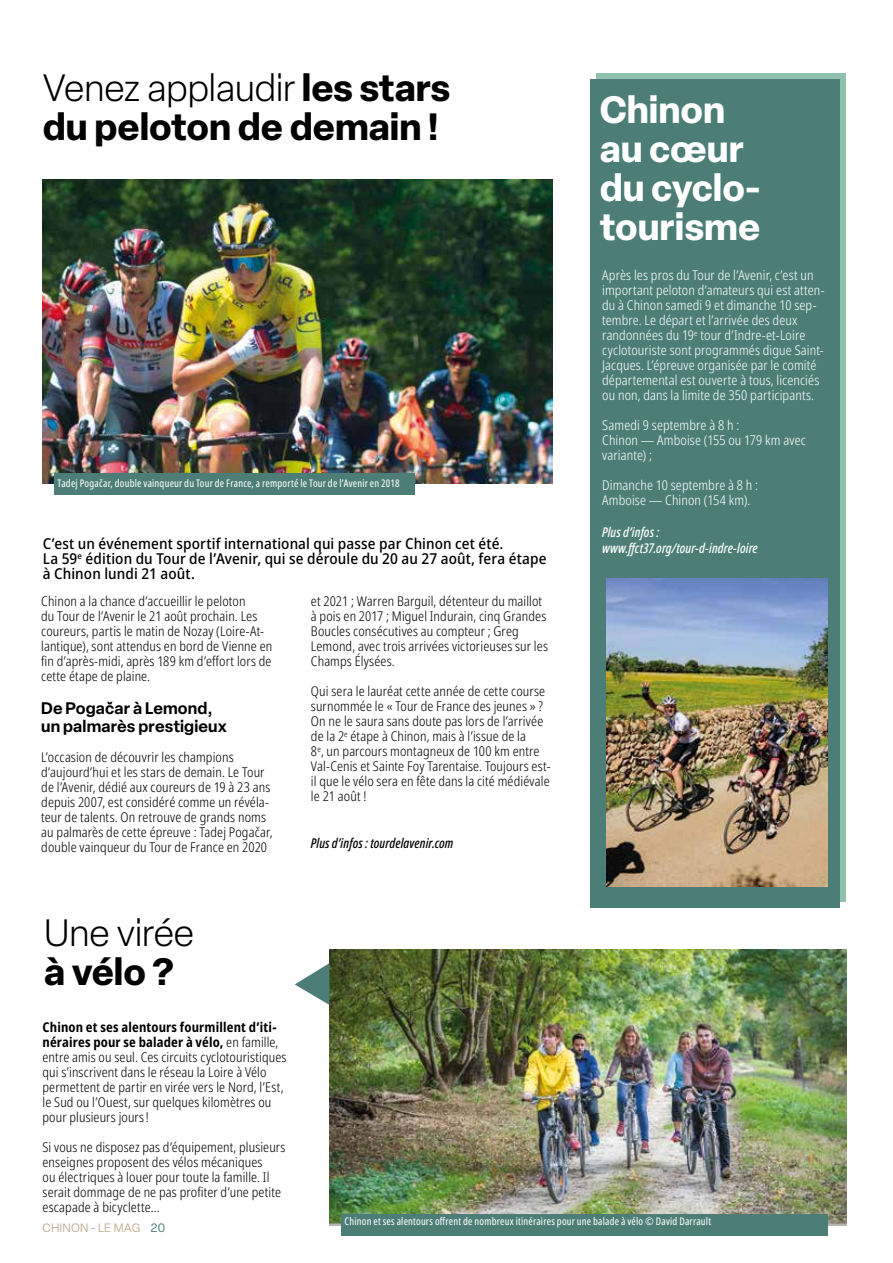
<style>
.page{position:relative;width:893px;height:1263px;background:#fff}
.page>*{position:absolute;margin:0;border:0;box-sizing:border-box;transform-origin:0 0}
.t1{font:700 37.5px/39px "Elza";color:#000}
.t2{font:700 37.5px/39px "Elza";color:#fff}
.t3{font:300 37.5px "Elza";color:#000}
.t4{font:600 16.5px/18px "Elza";letter-spacing:.005em;color:#000}
.t5{font:500 semi-condensed 15px/15px "Noto Sans";letter-spacing:.005em;color:#000}
.t6{font:300 condensed 13.5px/15px "Noto Sans";letter-spacing:.01em;color:#000}
.t7{font:300 condensed 13.5px/15px "Noto Sans";letter-spacing:.01em;color:#fff}
.t8{font:italic 500 extra-condensed 13.5px/16.5px "Noto Sans";letter-spacing:.01em;color:#fff}
.t9{font:italic 500 extra-condensed 13.5px "Noto Sans";letter-spacing:.01em;color:#000}
.t10{font:12px "Elza";letter-spacing:.02em;color:#c2b196}
.t11{font:extra-condensed 10.5px "Noto Sans";letter-spacing:.02em;color:#fff}
.s1{font-weight:300}
.s2{font-weight:700}
.s3{color:#4c7e77}
</style>
<div class="page">
<img style="left:43px;top:179px;width:509px;height:305px">
<img style="left:329px;top:949px;width:517px;height:276px">
<div style="left:597px;top:73px;width:249px;height:829px;background:#8dc1ad"></div>
<div style="left:590px;top:79px;width:249px;height:829px;background:#4c7e77"></div>
<img style="left:607px;top:578px;width:220px;height:308px">
<svg style="left:295px;top:963px;width:34px;height:42px"></svg>
<div style="left:54px;top:473px;width:361px;height:21px;background:#4c7e77"></div>
<div style="left:341px;top:1214px;width:486px;height:21px;background:#4c7e77"></div>
<h1 class="t1" style="left:43px;top:67px;width:409px"><span class="s1">Venez applaudir</span> les stars du peloton de demain !</h1>
<p class="t11" style="left:58px;top:476px;width:343px">Tadej Pogačar, double vainqueur du Tour de France, a remporté le Tour de l’Avenir en 2018</p>
<p class="t5" style="left:43px;top:537px;width:505px">C’est un événement sportif international qui passe par Chinon cet été.<br>La 59<sup>e</sup> édition du Tour de l’Avenir, qui se déroule du 20 au 27 août, fera étape à Chinon lundi 21 août.</p>
<p class="t6" style="left:41px;top:594px;width:233px">Chinon a la chance d’accueillir le peloton<br>du Tour de l’Avenir le 21 août prochain. Les coureurs, partis le matin de Nozay (Loire-At&shy;lantique), sont attendus en bord de Vienne en fin d’après-midi, après 189 km d’effort lors de cette étape de plaine.</p>
<p class="t4" style="left:41px;top:699px;width:187px">De Pogačar à Lemond, un palmarès prestigieux</p>
<p class="t6" style="left:41px;top:750px;width:233px">L’occasion de découvrir les champions d’aujourd’hui et les stars de demain. Le Tour de l’Avenir, dédié aux coureurs de 19 à 23 ans depuis 2007, est considéré comme un révéla&shy;teur de talents. On retrouve de grands noms au palmarès de cette épreuve : Tadej Pogačar, double vainqueur du Tour de France en 2020</p>
<h1 class="t3" style="left:44px;top:909px;width:151px">Une virée</h1>
<h1 class="t1" style="left:44px;top:951px;width:131px">à vélo ?</h1>
<p class="t6" style="left:311px;top:594px;width:239px">et 2021 ; Warren Barguil, détenteur du maillot à pois en 2017 ; Miguel Indurain, cinq Grandes Boucles consécutives au compteur ; Greg Lemond, avec trois arrivées victorieuses sur les Champs Élysées.</p>
<p class="t6" style="left:311px;top:684px;width:241px">Qui sera le lauréat cette année de cette course surnommée le « Tour de France des jeunes » ?<br>On ne le saura sans doute pas lors de l’arrivée de la 2<sup>e</sup> étape à Chinon, mais à l’issue de la<br>8<sup>e</sup>, un parcours montagneux de 100 km entre Val-Cenis et Sainte Foy Tarentaise. Toujours est&shy;il que le vélo sera en fête dans la cité médiévale le 21 août !</p>
<p class="t9" style="left:311px;top:833px;width:144px">Plus d’infos : tourdelavenir.com</p>
<h1 class="t2" style="left:600px;top:89px;width:162px">Chinon au cœur du cyclo&shy;tourisme</h1>
<p class="t7" style="left:602px;top:268px;width:224px">Après les pros du Tour de l’Avenir, c’est un important peloton d’amateurs qui est atten&shy;du à Chinon samedi 9 et dimanche 10 sep&shy;tembre. Le départ et l’arrivée des deux randonnées du 19<sup>e</sup> tour d’Indre-et-Loire cyclotouriste sont programmés digue Saint-Jacques. L’épreuve organisée par le comité départemental est ouverte à tous, licenciés ou non, dans la limite de 350 participants.</p>
<p class="t7" style="left:602px;top:418px;width:205px">Samedi 9 septembre à 8 h :<br>Chinon — Amboise (155 ou 179 km avec variante) ;</p>
<p class="t7" style="left:602px;top:478px;width:157px">Dimanche 10 septembre à 8 h :<br>Amboise — Chinon (154 km).</p>
<p class="t8" style="left:602px;top:524px;width:157px">Plus d’infos : www.ffct37.org/tour-d-indre-loire</p>
<p class="t6" style="left:43px;top:1020px;width:246px"><span class="s2">Chinon et ses alentours fourmillent d’iti&shy;néraires pour se balader à vélo,</span> en famille, entre amis ou seul. Ces circuits cyclotouristiques qui s’inscrivent dans le réseau la Loire à Vélo permettent de partir en virée vers le Nord, l’Est, le Sud ou l’Ouest, sur quelques kilomètres ou pour plusieurs jours!</p>
<p class="t6" style="left:43px;top:1140px;width:245px">Si vous ne disposez pas d’équipement, plusieurs enseignes proposent des vélos mécaniques<br>ou électriques à louer pour toute la famille. Il serait dommage de ne pas profiter d’une petite escapade à bicyclette…</p>
<p class="t10" style="left:43px;top:1220px;width:124px">CHINON - LE MAG <span class="s3">20</span></p>
<p class="t11" style="left:345px;top:1214px;width:368px">Chinon et ses alentours offrent de nombreux itinéraires pour une balade à vélo © David Darrault</p>
</div>
